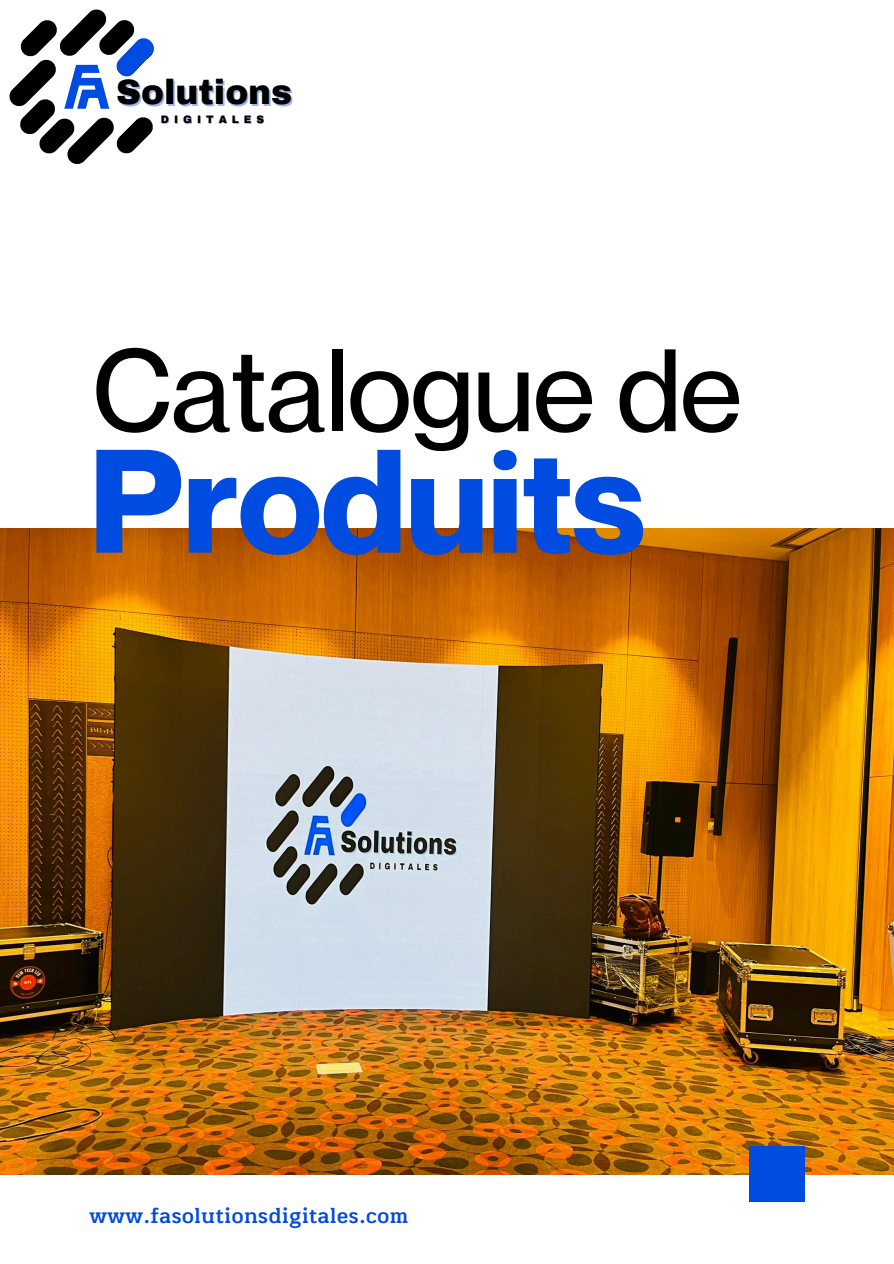
<style>
.page{position:relative;width:894px;height:1264px;background:#fff}
.page>*{position:absolute;margin:0;border:0;box-sizing:border-box;transform-origin:0 0}
.t1{font:700 143.7px "Neue Montreal";color:#004be0}
.t2{font:500 114.3px "Neue Montreal";color:#000}
.t3{font:900 34.35px "Archivo";color:#000}
.t4{font:700 21px "Martini Thai Neue Slab V2";letter-spacing:.03em;color:#004be0}
.t5{font:900 10.65px "Archivo";letter-spacing:.465em;color:#000}
</style>
<div class="page">
<img style="left:0;top:528px;width:893px;height:646px">
<div style="left:748px;top:1146px;width:56px;height:55px;background:#004be0"></div>
<svg style="left:9px;top:9px;width:145px;height:155px"></svg>
<h2 class="t3" style="left:116px;top:74px;width:177px">Solutions</h2>
<h1 class="t5" style="left:161px;top:114px;width:105px">DIGITALES</h1>
<h3 class="t2" style="left:93px;top:320px;width:649px">Catalogue de</h3>
<p class="t1" style="left:89px;top:413px;width:557px">Produits</p>
<p class="t4" style="left:89px;top:1201px;width:320px">www.fasolutionsdigitales.com</p>
</div>
